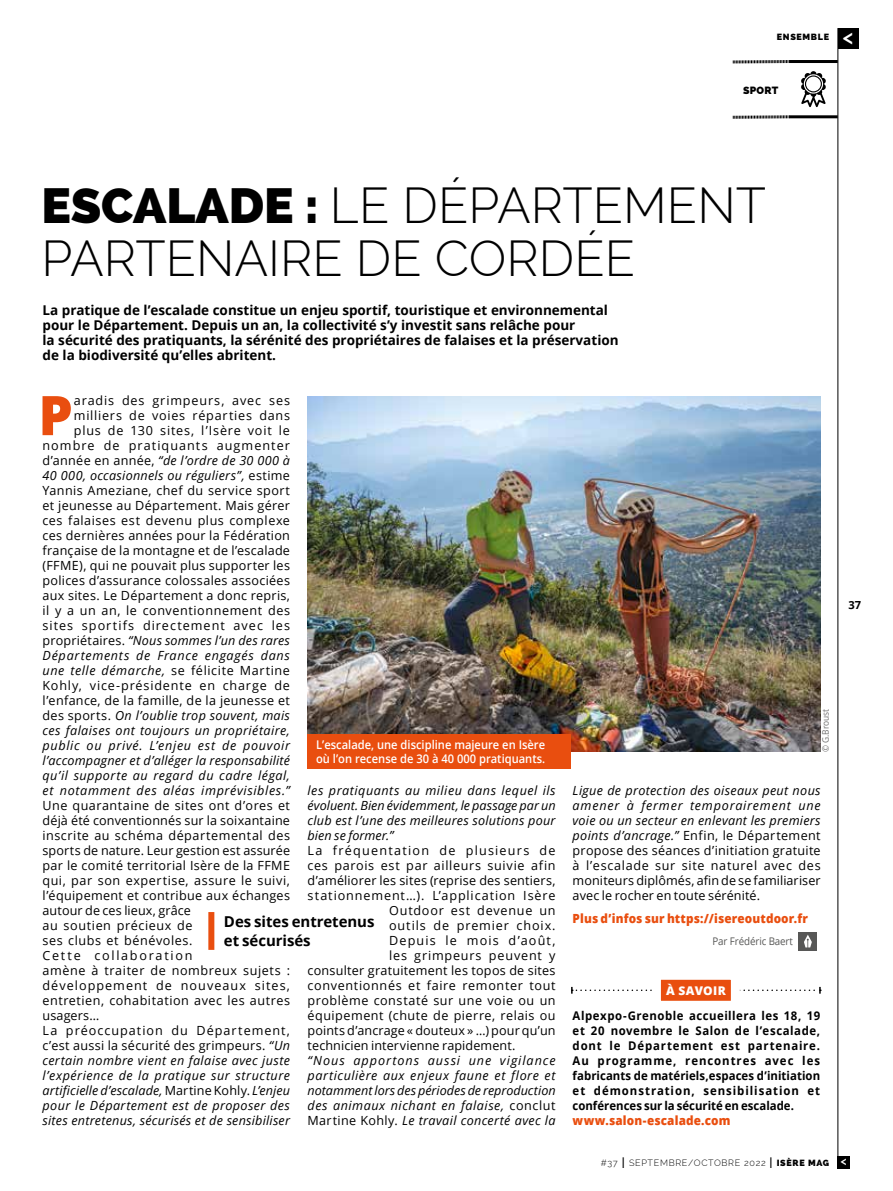
<style>
.page{position:relative;width:893px;height:1191px;background:#fff}
.page>*{position:absolute;margin:0;border:0;box-sizing:border-box;transform-origin:0 0}
.t1{font:800 54.6px "Open Sans";color:#e94e0f}
.t2{font:300 49.5px/52.5px "Raleway";color:#000}
.t3{font:700 15px "Open Sans";letter-spacing:-.005em;color:#000}
.t4{font:700 13.5px/15px "Open Sans";color:#000}
.t5{font:12.6px/15px "Open Sans";letter-spacing:.04em;color:#000;text-align:right}
.t6{font:italic 12.6px/15px "Open Sans";letter-spacing:.02em;color:#000;text-align:justify}
.t7{font:12.6px "Open Sans";letter-spacing:.01em;color:#000}
.t8{font:800 12.6px "Open Sans";letter-spacing:.01em;color:#e94e0f;scale:.93 1}
.t9{font:12.6px "Open Sans";letter-spacing:.07em;color:#000}
.t10{font:12.6px "Open Sans";letter-spacing:.015em;color:#000}
.t11{font:12.6px "Open Sans";letter-spacing:.02em;color:#000}
.t12{font:12.6px "Open Sans";letter-spacing:.095em;color:#000}
.t13{font:12.6px "Open Sans";letter-spacing:.065em;color:#000}
.t14{font:12.6px "Open Sans";letter-spacing:.06em;color:#000}
.t15{font:12.6px "Open Sans";letter-spacing:.09em;color:#000}
.t16{font:700 12px/15px "Open Sans";letter-spacing:.005em;color:#000;text-align:justify;scale:.95 1}
.t17{font:600 12px/13.5px "Open Sans";color:#fff;scale:.93 1}
.t18{font:800 12px "Open Sans";letter-spacing:.025em;color:#fff}
.t19{font:700 11.1px "Open Sans";color:#000}
.t20{font:10.5px "Open Sans";letter-spacing:-.01em;color:#575756;scale:.93 1}
.t21{font:800 10.5px "Raleway";letter-spacing:.025em;color:#000}
.t22{font:300 9px "Raleway";letter-spacing:.075em;color:#000}
.t23{font:9px "Open Sans";letter-spacing:-.01em;color:#706f6f;scale:.93 1}
.t24{font:800 9px "Raleway";letter-spacing:.075em;color:#000}
.s1{font-weight:800}
.s2{font-style:italic}
.s3{font-style:normal}
.s4{font-weight:400;font-size:15px}
</style>
<div class="page">
<hr style="left:838px;top:28px;width:1px;height:1130px;background:#000">
<div style="left:838px;top:28px;width:21px;height:21px;background:#000"></div>
<div style="left:838px;top:1155px;width:12px;height:13px;background:#000"></div>
<svg style="left:733px;top:115px;width:57px;height:4px"></svg>
<svg style="left:733px;top:60px;width:57px;height:3px"></svg>
<hr style="left:790px;top:115px;width:48px;height:3px;background:#000">
<hr style="left:790px;top:60px;width:48px;height:3px;background:#000">
<svg style="left:801px;top:71px;width:25px;height:36px"></svg>
<div style="left:799px;top:932px;width:18px;height:18px;background:#575756"></div>
<svg style="left:804px;top:935px;width:8px;height:12px"></svg>
<img style="left:308px;top:396px;width:513px;height:356px">
<svg style="left:571px;top:987px;width:250px;height:6px"></svg>
<div style="left:656px;top:975px;width:79px;height:30px;background:#e94e0f"></div>
<div style="left:652px;top:970px;width:88px;height:39px;border:9px solid #fff"></div>
<div style="left:308px;top:734px;width:263px;height:34px;background:#e94e0f"></div>
<div style="left:208px;top:912px;width:6px;height:38px;background:#e94e0f"></div>
<p class="t24" style="left:777px;top:31px;width:54px">ENSEMBLE</p>
<p class="t21" style="left:743px;top:84px;width:37px">SPORT</p>
<h2 class="t2" style="left:41px;top:179px;width:726px"><span class="s1">ESCALADE :</span> LE DÉPARTEMENT<br>PARTENAIRE DE CORDÉE</h2>
<p class="t4" style="left:43px;top:302px;width:578px">La pratique de l’escalade constitue un enjeu sportif, touristique et environnemental pour le Département. Depuis un an, la collectivité s’y investit sans relâche pour<br>la sécurité des pratiquants, la sérénité des propriétaires de falaises et la préservation de la biodiversité qu’elles abritent.</p>
<p class="t5" style="left:43px;top:393px;width:249px">aradis des grimpeurs, avec ses milliers de voies réparties dans<br>plus de 130 sites, l’Isère voit le nombre de pratiquants augmenter d’année en année, <span class="s2">“de l’ordre de 30 000 à 40 000, occasionnels ou réguliers”,</span> estime Yannis Ameziane, chef du service sport et jeunesse au Département. Mais gérer ces falaises est devenu plus complexe ces dernières années pour la Fédération française de la montagne et de l’escalade (FFME), qui ne pouvait plus supporter les polices d’assurance colossales associées aux sites. Le Département a donc repris, il y a un an, le conventionnement des sites sportifs directement avec les propriétaires. <span class="s2">“Nous sommes l’un des rares Départements de France engagés dans une telle démarche,</span> se félicite Martine Kohly, vice-présidente en charge de l’enfance, de la famille, de la jeunesse et des sports. <span class="s2">On l’oublie trop souvent, mais ces falaises ont toujours un propriétaire, public ou privé. L’enjeu est de pouvoir l’accompagner et d’alléger la responsabilité qu’il supporte au regard du cadre légal, et notamment des aléas imprévisibles.”</span></p>
<p class="t5" style="left:43px;top:798px;width:249px;text-align:left">Une quarantaine de sites ont d’ores et déjà été conventionnés sur la soixantaine inscrite au schéma départemental des sports de nature. Leur gestion est assurée par le comité territorial Isère de la FFME qui, par son expertise, assure le suivi, l’équipement et contribue aux échanges autour de ces lieux, grâce<br>au soutien précieux de<br>ses clubs et bénévoles.<br>Cette collaboration<br>amène à traiter de nombreux sujets : développement de nouveaux sites, entretien, cohabitation avec les autres usagers…<br>La préoccupation du Département, c’est aussi la sécurité des grimpeurs. <span class="s2">“Un certain nombre vient en falaise avec juste l’expérience de la pratique sur structure artificielle d’escalade,</span> Martine Kohly. <span class="s2">L’enjeu pour le Département est de proposer des sites entretenus, sécurisés et de sensibiliser</span></p>
<h1 class="t1" style="left:38px;top:374px;width:36px">P</h1>
<p class="t23" style="left:819px;top:752px;width:47px;rotate:-90deg">© G.Broust</p>
<p class="t17" style="left:316px;top:738px;width:248px">L’escalade, une discipline majeure en Isère où l’on recense de 30 à 40 000 pratiquants.</p>
<p class="t6" style="left:308px;top:782px;width:250px">les pratiquants au milieu dans lequel ils évoluent. Bien évidemment, le passage par un club est l’une des meilleures solutions pour bien se former.”</p>
<p class="t12" style="left:308px;top:842px;width:250px">La fréquentation de plusieurs de</p>
<p class="t5" style="left:308px;top:857px;width:250px">ces parois est par ailleurs suivie afin</p>
<p class="t10" style="left:308px;top:872px;width:250px">d’améliorer les sites (reprise des sentiers,</p>
<p class="t9" style="left:308px;top:887px;width:250px">stationnement…). L’application Isère</p>
<p class="t14" style="left:389px;top:902px;width:168px">Outdoor est devenue un</p>
<p class="t9" style="left:389px;top:917px;width:168px">outils de premier choix.</p>
<p class="t15" style="left:389px;top:932px;width:168px">Depuis le mois d’août,</p>
<p class="t13" style="left:389px;top:947px;width:168px">les grimpeurs peuvent y</p>
<p class="t11" style="left:308px;top:962px;width:250px">consulter gratuitement les topos de sites</p>
<p class="t5" style="left:308px;top:977px;width:250px">conventionnés et faire remonter tout</p>
<p class="t5" style="left:308px;top:992px;width:250px">problème constaté sur une voie ou un</p>
<p class="t5" style="left:308px;top:1007px;width:250px">équipement (chute de pierre, relais ou</p>
<p class="t7" style="left:308px;top:1022px;width:250px">points d’ancrage « douteux » …) pour qu’un</p>
<p class="t7" style="left:308px;top:1037px;width:209px">technicien intervienne rapidement.</p>
<p class="t6" style="left:308px;top:1052px;width:250px">“Nous apportons aussi une vigilance particulière aux enjeux faune et flore et notamment lors des périodes de reproduction des animaux nichant en falaise, <span class="s3">conclut Martine Kohly.</span> Le travail concerté avec la</p>
<p class="t5" style="left:573px;top:783px;width:250px;text-align:justify"><span class="s2">Ligue de protection des oiseaux peut nous amener à fermer temporairement une voie ou un secteur en enlevant les premiers points d’ancrage.”</span> Enfin, le Département propose des séances d’initiation gratuite à l’escalade sur site naturel avec des moniteurs diplômés, afin de se familiariser avec le rocher en toute sérénité.</p>
<p class="t3" style="left:224px;top:910px;width:152px">Des sites entretenus</p>
<p class="t8" style="left:573px;top:908px;width:254px">Plus d’infos sur https://isereoutdoor.fr</p>
<p class="t3" style="left:224px;top:930px;width:88px">et sécurisés</p>
<p class="t20" style="left:712px;top:934px;width:88px">Par Frédéric Baert</p>
<p class="t18" style="left:666px;top:981px;width:61px">À SAVOIR</p>
<p class="t16" style="left:573px;top:1008px;width:262px">Alpexpo-Grenoble accueillera les 18, 19 et 20 novembre le Salon de l’escalade, dont le Département est partenaire.<br>Au programme, rencontres avec les fabricants de matériels,espaces d’initiation et démonstration, sensibilisation et conférences sur la sécurité en escalade.</p>
<p class="t8" style="left:573px;top:1111px;width:171px">www.salon-escalade.com</p>
<p class="t22" style="left:601px;top:1157px;width:230px">#37 <span class="s4">I</span> SEPTEMBRE/OCTOBRE 2022 <span class="s4">I</span> <span class="s1">ISÈRE MAG</span></p>
<p class="t19" style="left:848px;top:597px;width:14px">37</p>
</div>
